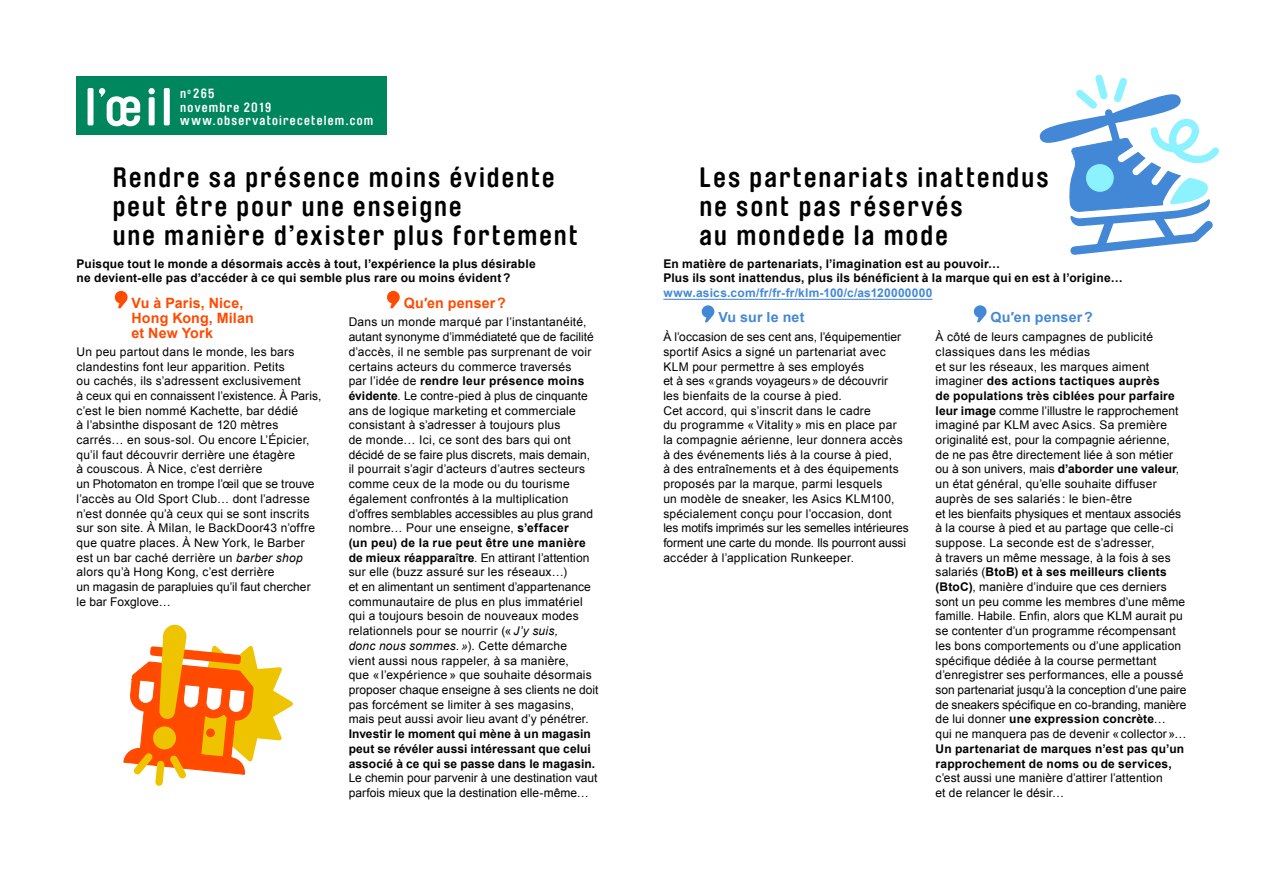
<style>
.page{position:relative;width:1263px;height:893px;background:#fff}
.page>*{position:absolute;margin:0;border:0;box-sizing:border-box;transform-origin:0 0}
.t1{font:700 27.75px/29.4px "Brauer Neue";letter-spacing:.075em;color:#000}
.t2{font:700 14.25px/14.7px "Arial";letter-spacing:.01em;color:#ff4a00}
.t3{font:700 13.95px "Arial";letter-spacing:.01em;color:#4388d6}
.t4{font:700 13.2px/13.5px "Brauer Neue";letter-spacing:.09em;color:#fff}
.t5{font:12px/14.7px "Arial";letter-spacing:.02em;color:#000}
.t6{font:700 12px/14.7px "Arial";letter-spacing:.015em;color:#000}
.t7{font:12px/14.7px "Arial";color:#000}
.t8{font:700 12px "Arial";letter-spacing:.02em;color:#4388d6}
.s1{font-style:italic}
.s2{font-weight:700}
</style>
<div class="page">
<div style="left:77px;top:77px;width:310px;height:58px;background:#00865c"></div>
<svg style="left:88px;top:88px;width:82px;height:38px"></svg>
<svg style="left:702px;top:305px;width:12px;height:17px"></svg>
<svg style="left:974px;top:305px;width:12px;height:17px"></svg>
<hr style="left:663px;top:299px;width:269px;height:1px;background:#4388d6">
<svg style="left:115px;top:291px;width:13px;height:17px"></svg>
<svg style="left:387px;top:291px;width:13px;height:17px"></svg>
<svg style="left:1040px;top:74px;width:179px;height:181px"></svg>
<svg style="left:123px;top:624px;width:170px;height:162px"></svg>
<p class="t4" style="left:180px;top:87px;width:195px">n<sup>o</sup> 265<br>novembre 2019 www.observatoirecetelem.com</p>
<h1 class="t1" style="left:113px;top:162px;width:467px">Rendre sa présence moins évidente peut être pour une enseigne<br>une manière d’exister plus fortement</h1>
<p class="t6" style="left:77px;top:256px;width:461px">Puisque tout le monde a désormais accès à tout, l’expérience la plus désirable ne devient-elle pas d’accéder à ce qui semble plus rare ou moins évident?</p>
<p class="t2" style="left:132px;top:296px;width:124px">Vu à Paris, Nice,<br>Hong Kong, Milan et New York</p>
<p class="t5" style="left:77px;top:344px;width:246px">Un peu partout dans le monde, les bars clandestins font leur apparition. Petits<br>ou cachés, ils s’adressent exclusivement<br>à ceux qui en connaissent l’existence. À Paris, c’est le bien nommé Kachette, bar dédié<br>à l’absinthe disposant de 120 mètres carrés… en sous-sol. Ou encore L’Épicier, qu’il faut découvrir derrière une étagère<br>à couscous. À Nice, c’est derrière<br>un Photomaton en trompe l’œil que se trouve l’accès au Old Sport Club… dont l’adresse n’est donnée qu’à ceux qui se sont inscrits sur son site. À Milan, le BackDoor43 n’offre que quatre places. À New York, le Barber est un bar caché derrière un <span class="s1">barber shop </span>alors qu’à Hong Kong, c’est derrière<br>un magasin de parapluies qu’il faut chercher le bar Foxglove…</p>
<p class="t2" style="left:404px;top:296px;width:104px">Qu′en penser?</p>
<p class="t5" style="left:349px;top:315px;width:251px">Dans un monde marqué par l’instantanéité, autant synonyme d’immédiateté que de facilité d’accès, il ne semble pas surprenant de voir certains acteurs du commerce traversés<br>par l’idée de <span class="s2">rendre leur présence moins évidente</span>. Le contre-pied à plus de cinquante ans de logique marketing et commerciale consistant à s’adresser à toujours plus<br>de monde… Ici, ce sont des bars qui ont décidé de se faire plus discrets, mais demain, il pourrait s’agir d’acteurs d’autres secteurs comme ceux de la mode ou du tourisme également confrontés à la multiplication d’offres semblables accessibles au plus grand nombre… Pour une enseigne, <span class="s2">s’effacer<br>(un peu) de la rue peut être une manière de mieux réappara</span>î<span class="s2">tre</span>. En attirant l’attention sur elle (buzz assuré sur les réseaux…)<br>et en alimentant un sentiment d’appartenance communautaire de plus en plus immatériel qui a toujours besoin de nouveaux modes relationnels pour se nourrir (« <span class="s1">J’y suis,<br>donc nous sommes. »</span>). Cette démarche<br>vient aussi nous rappeler, à sa manière,<br>que « l’expérience » que souhaite désormais proposer chaque enseigne à ses clients ne doit pas forcément se limiter à ses magasins, mais peut aussi avoir lieu avant d’y pénétrer.</p>
<p class="t6" style="left:349px;top:727px;width:248px">Investir le moment qui mène à un magasin peut se révéler aussi intéressant que celui associé à ce qui se passe dans le magasin.</p>
<p class="t7" style="left:349px;top:771px;width:250px">Le chemin pour parvenir à une destination vaut parfois mieux que la destination elle-même…</p>
<h1 class="t1" style="left:699px;top:162px;width:351px">Les partenariats inattendus ne sont pas réservés<br>au mondede la mode</h1>
<p class="t6" style="left:663px;top:256px;width:461px">En matière de partenariats, l’imagination est au pouvoir…<br>Plus ils sont inattendus, plus ils bénéficient à la marque qui en est à l’origine…</p>
<p class="t8" style="left:663px;top:285px;width:271px">www.asics.com/fr/fr-fr/klm-100/c/as120000000</p>
<p class="t3" style="left:718px;top:308px;width:88px">Vu sur le net</p>
<p class="t5" style="left:663px;top:330px;width:247px">À l’occasion de ses cent ans, l’équipementier sportif Asics a signé un partenariat avec KLM pour permettre à ses employés<br>et à ses «grands voyageurs» de découvrir<br>les bienfaits de la course à pied.<br>Cet accord, qui s’inscrit dans le cadre<br>du programme «Vitality » mis en place par la compagnie aérienne, leur donnera accès à des événements liés à la course à pied,<br>à des entraînements et à des équipements proposés par la marque, parmi lesquels<br>un modèle de sneaker, les Asics KLM100, spécialement conçu pour l’occasion, dont les motifs imprimés sur les semelles intérieures forment une carte du monde. Ils pourront aussi accéder à l’application Runkeeper.</p>
<p class="t3" style="left:990px;top:308px;width:104px">Qu′en penser?</p>
<p class="t5" style="left:935px;top:330px;width:252px">À côté de leurs campagnes de publicité classiques dans les médias<br>et sur les réseaux, les marques aiment imaginer <span class="s2">des actions tactiques auprès<br>de populations très ciblées pour parfaire leur image</span> comme l’illustre le rapprochement imaginé par KLM avec Asics. Sa première originalité est, pour la compagnie aérienne,<br>de ne pas être directement liée à son métier ou à son univers, mais <span class="s2">d’aborder une valeur</span>, un état général, qu’elle souhaite diffuser auprès de ses salariés : le bien-être<br>et les bienfaits physiques et mentaux associés à la course à pied et au partage que celle‑ci suppose. La seconde est de s’adresser,<br>à travers un même message, à la fois à ses salariés (<span class="s2">BtoB) et à ses meilleurs clients (BtoC)</span>, manière d’induire que ces derniers sont un peu comme les membres d’une même famille. Habile. Enfin, alors que KLM aurait pu se contenter d’un programme récompensant les bons comportements ou d’une application spécifique dédiée à la course permettant d’enregistrer ses performances, elle a poussé son partenariat jusqu’à la conception d’une paire de sneakers spécifique en co-branding, manière de lui donner <span class="s2">une expression concrète</span>…<br>qui ne manquera pas de devenir «collector»…</p>
<p class="t6" style="left:935px;top:742px;width:250px">Un partenariat de marques n’est pas qu’un rapprochement de noms ou de services,</p>
<p class="t5" style="left:935px;top:771px;width:229px">c’est aussi une manière d’attirer l’attention et de relancer le désir…</p>
</div>
